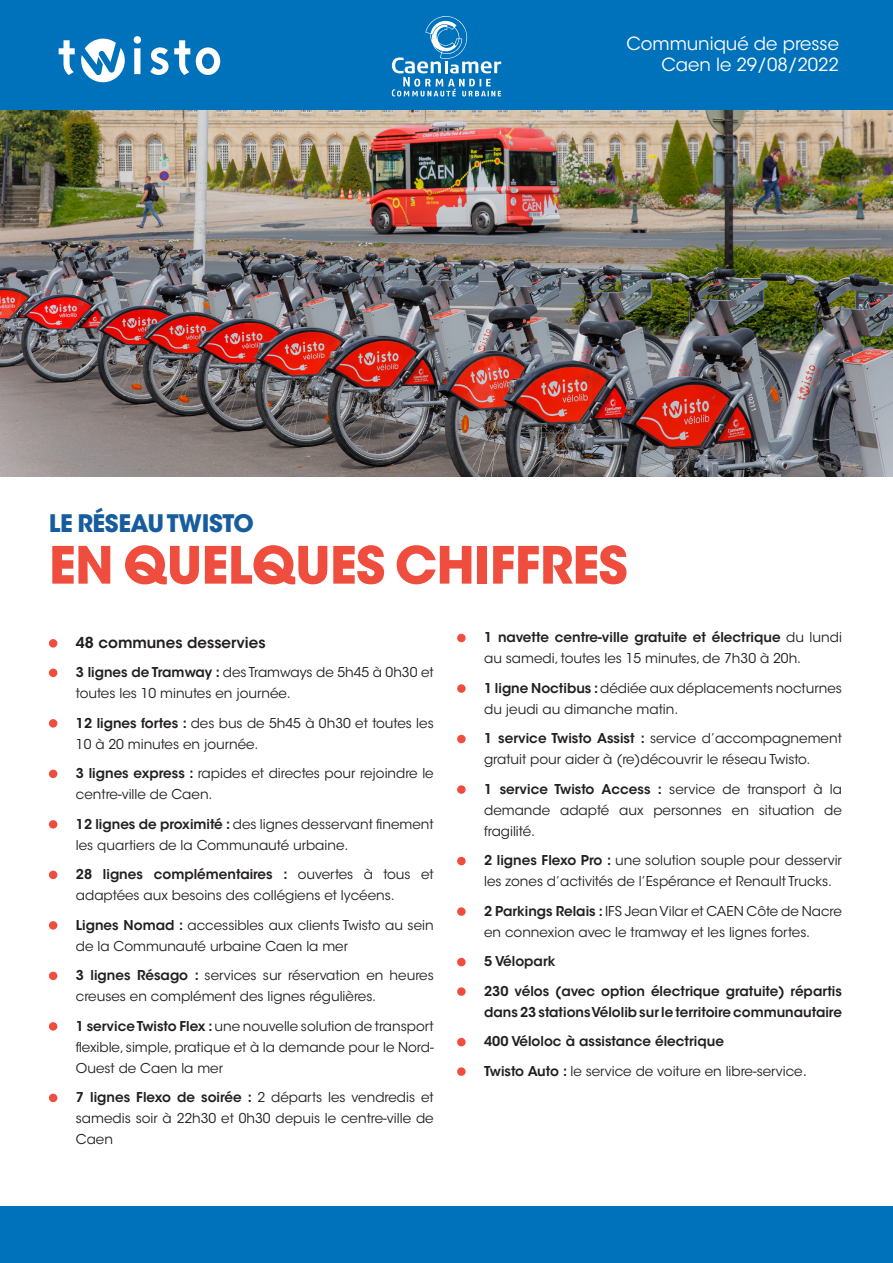
<style>
.page{position:relative;width:893px;height:1263px;background:#fff}
.page>*{position:absolute;margin:0;border:0;box-sizing:border-box;transform-origin:0 0}
.t1{font:700 51px "ITC Avant Garde Std";letter-spacing:-.015em;color:#ef4d3d}
.t2{font:700 24px "ITC Avant Garde Std";letter-spacing:-.015em;color:#175d9e}
.t3{font:18px "ITC Avant Garde Std";color:#fff}
.t4{font:600 15px "ITC Avant Garde Std";color:#231f20}
.t5{font:13.5px/21px "ITC Avant Garde Std";color:#231f20}
.t6{font:600 13.5px/21px "ITC Avant Garde Std";color:#231f20}
.s1{font-weight:600}
.s2{font-size:15px}
</style>
<div class="page">
<img style="left:0;top:109px;width:893px;height:367px">
<div style="left:0;top:0;width:893px;height:109px;background:#0072bc"></div>
<svg style="left:59px;top:36px;width:161px;height:46px"></svg>
<svg style="left:392px;top:16px;width:109px;height:80px"></svg>
<div style="left:0;top:1206px;width:893px;height:57px;background:#0072bc"></div>
<div style="left:49px;top:639px;width:8px;height:9px;background:#ef4d3d;border-radius:50%"></div>
<div style="left:49px;top:669px;width:8px;height:8px;background:#ef4d3d;border-radius:50%"></div>
<div style="left:49px;top:719px;width:8px;height:9px;background:#ef4d3d;border-radius:50%"></div>
<div style="left:49px;top:770px;width:8px;height:8px;background:#ef4d3d;border-radius:50%"></div>
<div style="left:49px;top:820px;width:8px;height:9px;background:#ef4d3d;border-radius:50%"></div>
<div style="left:49px;top:871px;width:8px;height:8px;background:#ef4d3d;border-radius:50%"></div>
<div style="left:49px;top:921px;width:8px;height:9px;background:#ef4d3d;border-radius:50%"></div>
<div style="left:49px;top:972px;width:8px;height:8px;background:#ef4d3d;border-radius:50%"></div>
<div style="left:49px;top:1022px;width:8px;height:9px;background:#ef4d3d;border-radius:50%"></div>
<div style="left:49px;top:1094px;width:8px;height:8px;background:#ef4d3d;border-radius:50%"></div>
<div style="left:457px;top:634px;width:9px;height:8px;background:#ef4d3d;border-radius:50%"></div>
<div style="left:457px;top:684px;width:9px;height:9px;background:#ef4d3d;border-radius:50%"></div>
<div style="left:457px;top:735px;width:9px;height:8px;background:#ef4d3d;border-radius:50%"></div>
<div style="left:457px;top:785px;width:9px;height:9px;background:#ef4d3d;border-radius:50%"></div>
<div style="left:457px;top:857px;width:9px;height:8px;background:#ef4d3d;border-radius:50%"></div>
<div style="left:457px;top:907px;width:9px;height:9px;background:#ef4d3d;border-radius:50%"></div>
<div style="left:457px;top:958px;width:9px;height:8px;background:#ef4d3d;border-radius:50%"></div>
<div style="left:457px;top:987px;width:9px;height:9px;background:#ef4d3d;border-radius:50%"></div>
<div style="left:457px;top:1038px;width:9px;height:8px;background:#ef4d3d;border-radius:50%"></div>
<div style="left:457px;top:1067px;width:9px;height:9px;background:#ef4d3d;border-radius:50%"></div>
<p class="t3" style="left:626px;top:32px;width:214px">Communiqué de presse</p>
<p class="t3" style="left:661px;top:54px;width:179px">Caen le 29/08/2022</p>
<p class="t2" style="left:49px;top:508px;width:206px">LE RÉSEAU TWISTO</p>
<p class="t1" style="left:49px;top:532px;width:580px">EN QUELQUES CHIFFRES</p>
<p class="t4" style="left:76px;top:633px;width:191px">48 communes desservies</p>
<p class="t5" style="left:76px;top:662px;width:359px"><span class="s1">3 lignes de Tramway :</span> des Tramways de 5h45 à 0h30 et toutes les 10 minutes en journée.</p>
<p class="t5" style="left:76px;top:712px;width:359px"><span class="s1">12 lignes fortes :</span> des bus de 5h45 à 0h30 et toutes les<br>10 à 20 minutes en journée.</p>
<p class="t5" style="left:76px;top:763px;width:359px"><span class="s1">3 lignes express :</span> rapides et directes pour rejoindre le centre-ville de Caen.</p>
<p class="t5" style="left:76px;top:813px;width:359px"><span class="s1">12 lignes de proximité :</span> des lignes desservant finement les quartiers de la Communauté urbaine.</p>
<p class="t5" style="left:76px;top:864px;width:359px"><span class="s1">28 lignes complémentaires :</span> ouvertes à tous et adaptées aux besoins des collégiens et lycéens.</p>
<p class="t5" style="left:76px;top:914px;width:359px"><span class="s1">Lignes Nomad :</span> accessibles aux clients Twisto au sein de la Communauté urbaine Caen la mer</p>
<p class="t5" style="left:76px;top:965px;width:359px"><span class="s1">3 lignes Résago :</span> services sur réservation en heures creuses en complément des lignes régulières.</p>
<p class="t5" style="left:76px;top:1015px;width:359px;text-align:justify"><span class="s1">1 service Twisto Flex :</span> une nouvelle solution de transport flexible, simple, pratique et à la demande pour le Nord-Ouest de Caen la mer</p>
<p class="t5" style="left:76px;top:1087px;width:359px;text-align:justify"><span class="s1">7 lignes Flexo de soirée :</span> 2 départs les vendredis et samedis soir à 22h30 et 0h30 depuis le centre-ville de Caen</p>
<p class="t5" style="left:484px;top:627px;width:359px"><span class="s1">1 navette centre-ville gratuite et électrique</span> du lundi au samedi, toutes les 15 minutes, de 7h30 à 20h.</p>
<p class="t5" style="left:484px;top:678px;width:359px"><span class="s1">1 ligne Noctibus :</span> dédiée aux déplacements nocturnes du jeudi au dimanche matin.</p>
<p class="t5" style="left:484px;top:728px;width:359px"><span class="s1">1 service Twisto Assist :</span> service d’accompagnement gratuit pour aider à (re)découvrir le réseau Twisto.</p>
<p class="t5" style="left:484px;top:779px;width:359px;text-align:justify"><span class="s1">1 service Twisto Access :</span> service de transport à la demande adapté aux personnes en situation de fragilité.</p>
<p class="t5" style="left:484px;top:850px;width:359px"><span class="s1">2 lignes Flexo Pro :</span> une solution souple pour desservir les zones d’activités de l’Espérance et Renault Trucks.</p>
<p class="t5" style="left:484px;top:901px;width:359px"><span class="s1">2 Parkings Relais :</span> IFS Jean Vilar et CAEN Côte de Nacre en connexion avec le tramway et les lignes fortes.</p>
<p class="t6" style="left:484px;top:951px;width:73px">5 Vélopark</p>
<p class="t6" style="left:484px;top:980px;width:359px">230 vélos (avec option électrique gratuite) répartis dans 23 stations Vélolib sur le territoire communautaire</p>
<p class="t6" style="left:484px;top:1031px;width:241px">400 Véloloc à assistance électrique</p>
<p class="t5" style="left:484px;top:1061px;width:324px"><span class="s1">Twisto Auto :</span> le service de voiture en libre-service<span class="s2">.</span></p>
</div>
